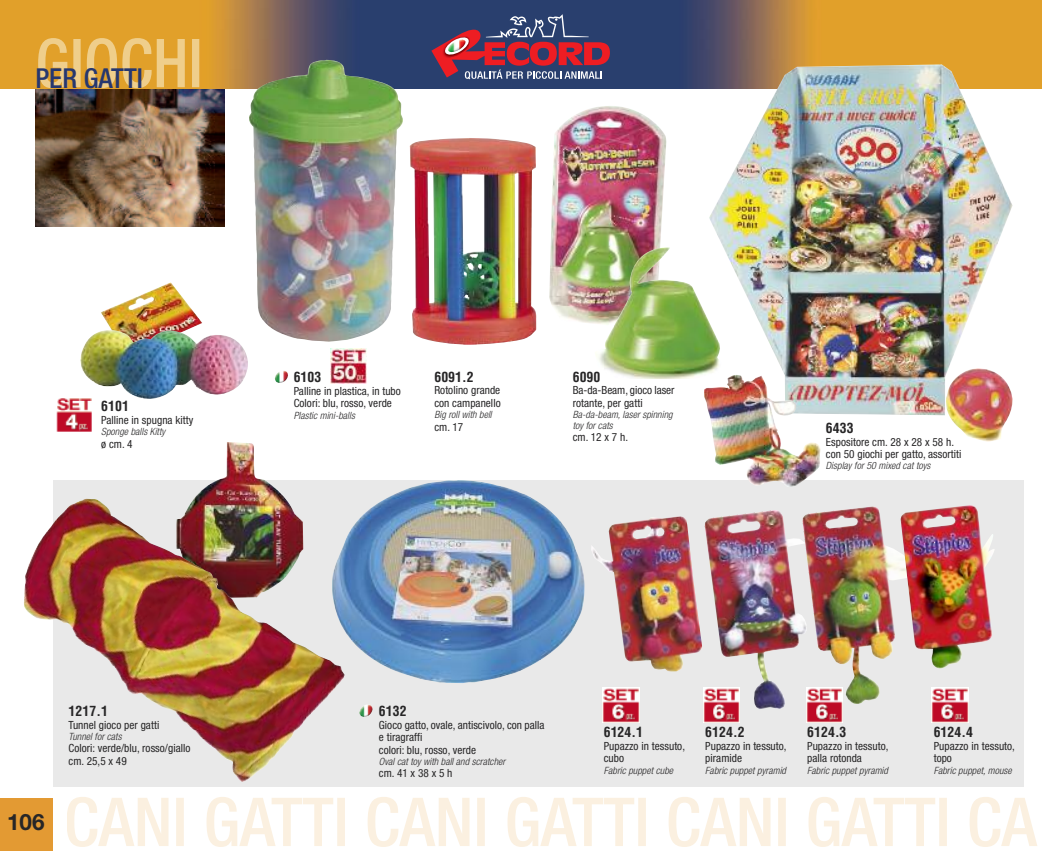
<style>
.page{position:relative;width:1042px;height:851px;background:#fff}
.page>*{position:absolute;margin:0;border:0;box-sizing:border-box;transform-origin:0 0}
.t1{font:500 condensed 27.5px "Helvetica Neue";color:#26376f}
.t2{font:700 22.5px "Helvetica Neue";color:#272627}
.t3{font:700 condensed 13.75px "Helvetica";letter-spacing:.005em;color:#272627}
.t4{font:condensed 11.25px/12.5px "Helvetica Neue";letter-spacing:.005em;color:#272627}
.t5{font:condensed 11.25px "Helvetica Neue";letter-spacing:.25em;color:#272627}
.t6{font:italic 300 condensed 10px/11.2px "Helvetica Neue";letter-spacing:.01em;color:#272627}
</style>
<div class="page">
<img style="left:35px;top:89px;width:190px;height:138px">
<div style="left:0;top:797px;width:53px;height:53px;background:#e39a33"></div>
<svg style="left:67px;top:797px;width:868px;height:49px"></svg>
<img style="left:0;top:0;width:1042px;height:89px">
<svg style="left:431px;top:14px;width:179px;height:65px;background:#6b4565"></svg>
<img style="left:448px;top:39px;width:17px;height:13px">
<img style="left:38px;top:38px;width:161px;height:50px">
<div style="left:53px;top:480px;width:971px;height:307px;background:#e9e9e9"></div>
<img style="left:410px;top:138px;width:126px;height:207px">
<img style="left:101px;top:282px;width:101px;height:47px">
<img style="left:80px;top:329px;width:168px;height:70px">
<img style="left:57px;top:397px;width:36px;height:35px">
<img style="left:195px;top:442px;width:90px;height:56px">
<img style="left:24px;top:498px;width:315px;height:284px">
<img style="left:549px;top:106px;width:117px;height:218px">
<img style="left:603px;top:687px;width:36px;height:35px">
<img style="left:591px;top:516px;width:111px;height:155px">
<img style="left:705px;top:510px;width:97px;height:199px">
<img style="left:802px;top:506px;width:98px;height:197px">
<img style="left:900px;top:505px;width:95px;height:164px">
<img style="left:932px;top:687px;width:36px;height:35px">
<img style="left:806px;top:687px;width:36px;height:35px">
<img style="left:703px;top:687px;width:37px;height:35px">
<img style="left:709px;top:64px;width:303px;height:351px">
<img style="left:946px;top:368px;width:66px;height:74px">
<img style="left:704px;top:374px;width:116px;height:113px">
<img style="left:594px;top:247px;width:127px;height:131px">
<img style="left:248px;top:60px;width:155px;height:282px">
<img style="left:275px;top:371px;width:13px;height:12px">
<img style="left:330px;top:349px;width:37px;height:35px">
<img style="left:359px;top:705px;width:14px;height:12px">
<img style="left:331px;top:480px;width:254px;height:203px">
<p class="t1" style="left:35px;top:69px;width:109px">PER GATTI</p>
<p class="t3" style="left:101px;top:398px;width:29px">6101</p>
<p class="t4" style="left:101px;top:414px;width:94px">Palline in spugna kitty</p>
<p class="t6" style="left:101px;top:427px;width:66px">Sponge balls Kitty</p>
<p class="t4" style="left:101px;top:438px;width:33px">ø cm.4</p>
<p class="t2" style="left:7px;top:808px;width:39px">106</p>
<p class="t3" style="left:69px;top:703px;width:41px">1217.1</p>
<p class="t4" style="left:69px;top:719px;width:92px">Tunnel gioco per gatti</p>
<p class="t6" style="left:69px;top:731px;width:55px">Tunnel for cats</p>
<p class="t4" style="left:69px;top:743px;width:123px">Colori: verde/blu, rosso/giallo cm. 25,5 x 49</p>
<p class="t3" style="left:294px;top:369px;width:29px">6103</p>
<p class="t4" style="left:294px;top:385px;width:109px">Palline in plastica, in tubo<br>Colori: blu, rosso, verde</p>
<p class="t6" style="left:294px;top:410px;width:63px">Plastic mini-balls</p>
<p class="t3" style="left:434px;top:369px;width:41px">6091.2</p>
<p class="t4" style="left:434px;top:385px;width:68px">Rotolino grande con campanello</p>
<p class="t6" style="left:434px;top:409px;width:59px">Big roll with bell</p>
<p class="t4" style="left:434px;top:421px;width:30px">cm. 17</p>
<p class="t3" style="left:573px;top:369px;width:29px">6090</p>
<p class="t4" style="left:573px;top:385px;width:103px">Ba-da-Beam, gioco laser rotante, per gatti</p>
<p class="t6" style="left:573px;top:409px;width:101px">Ba-da-beam, laser spinning toy for cats</p>
<p class="t4" style="left:573px;top:431px;width:57px">cm.12 x 7 h.</p>
<p class="t3" style="left:826px;top:420px;width:29px">6433</p>
<p class="t4" style="left:826px;top:436px;width:137px">Espositore cm. 28 x 28 x 58 h. con 50 giochi per gatto, assortiti</p>
<p class="t6" style="left:826px;top:461px;width:106px">Display for 50 mixed cat toys</p>
<p class="t3" style="left:379px;top:703px;width:29px">6132</p>
<p class="t4" style="left:379px;top:719px;width:167px">Gioco gatto, ovale, antiscivolo, con palla e tiragraffi<br>colori: blu, rosso, verde</p>
<p class="t6" style="left:379px;top:756px;width:128px">Oval cat toy with ball and scratcher</p>
<p class="t5" style="left:379px;top:769px;width:75px">cm.41x38x5h</p>
<p class="t3" style="left:604px;top:724px;width:41px">6124.1</p>
<p class="t4" style="left:604px;top:740px;width:83px">Pupazzo in tessuto, cubo</p>
<p class="t6" style="left:604px;top:765px;width:71px">Fabric puppet cube</p>
<p class="t3" style="left:705px;top:724px;width:41px">6124.2</p>
<p class="t4" style="left:705px;top:740px;width:83px">Pupazzo in tessuto, piramide</p>
<p class="t6" style="left:705px;top:765px;width:82px">Fabric puppet pyramid</p>
<p class="t3" style="left:807px;top:724px;width:41px">6124.3</p>
<p class="t4" style="left:807px;top:740px;width:83px">Pupazzo in tessuto, palla rotonda</p>
<p class="t6" style="left:807px;top:765px;width:82px">Fabric puppet pyramid</p>
<p class="t3" style="left:933px;top:724px;width:41px">6124.4</p>
<p class="t4" style="left:933px;top:740px;width:83px">Pupazzo in tessuto, topo</p>
<p class="t6" style="left:933px;top:765px;width:80px">Fabric puppet, mouse</p>
</div>
